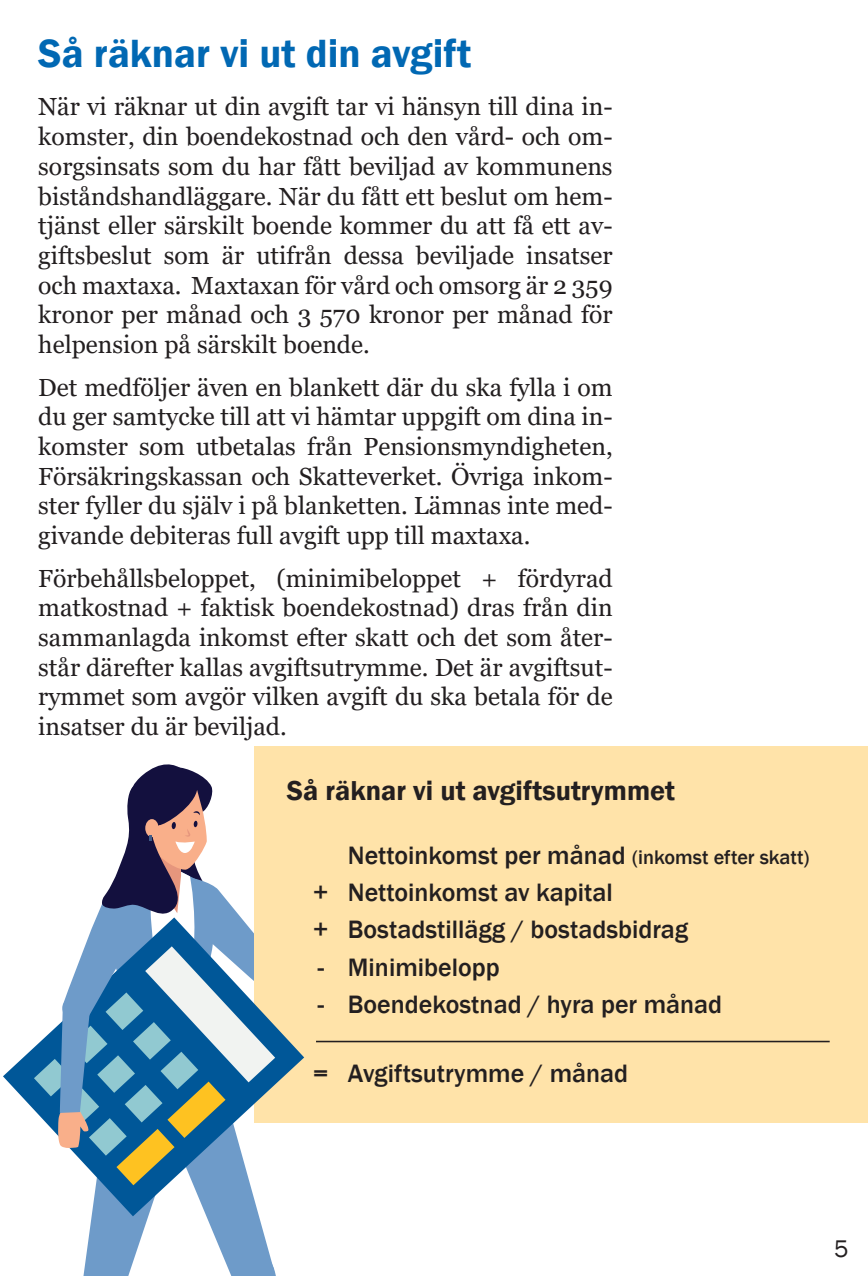
<style>
.page{position:relative;width:868px;height:1276px;background:#fff}
.page>*{position:absolute;margin:0;border:0;box-sizing:border-box;transform-origin:0 0}
.t1{font:600 40.5px "Franklin Gothic";color:#0168b3}
.t2{font:600 28.12px "Franklin Gothic";color:#231f20}
.t3{font:500 25.88px/37.4px "Franklin Gothic";color:#231f20}
.t4{font:24.75px/29.7px "Georgia";color:#231f20;text-align:justify}
.t5{font:24.75px "Franklin Gothic";color:#231f20}
.s1{font-size:20.25px}
</style>
<div class="page">
<div style="left:254px;top:746px;width:613px;height:376px;background:#ffe3a9"></div>
<svg style="left:3px;top:764px;width:390px;height:512px"></svg>
<hr style="left:316px;top:1040px;width:513px;height:2px;background:#231f20">
<h1 class="t1" style="left:38px;top:28px;width:434px">Så räknar vi ut din avgift</h1>
<p class="t4" style="left:38px;top:93px;width:576px">När vi räknar ut din avgift tar vi hänsyn till dina in&shy;komster, din boendekostnad och den vård- och om&shy;sorgsinsats som du har fått beviljad av kommunens biståndshandläggare. När du fått ett beslut om hem&shy;tjänst eller särskilt boende kommer du att få ett av&shy;giftsbeslut som är utifrån dessa beviljade insatser och maxtaxa. Maxtaxan för vård och omsorg är 2 359 kronor per månad och 3 570 kronor per månad för helpension på särskilt boende.</p>
<p class="t4" style="left:38px;top:373px;width:576px">Det medföljer även en blankett där du ska fylla i om du ger samtycke till att vi hämtar uppgift om dina in&shy;komster som utbetalas från Pensionsmyndigheten, Försäkringskassan och Skatteverket. Övriga inkom&shy;ster fyller du själv i på blanketten. Lämnas inte med&shy;givande debiteras full avgift upp till maxtaxa.</p>
<p class="t4" style="left:38px;top:564px;width:576px">Förbehållsbeloppet, (minimibeloppet + fördyrad matkostnad + faktisk boendekostnad) dras från din sammanlagda inkomst efter skatt och det som åter&shy;står därefter kallas avgiftsutrymme. Det är avgiftsut&shy;rymmet som avgör vilken avgift du ska betala för de insatser du är beviljad.</p>
<p class="t2" style="left:287px;top:773px;width:390px">Så räknar vi ut avgiftsutrymmet</p>
<p class="t3" style="left:313px;top:836px;width:497px;text-indent:35px">Nettoinkomst per månad <span class="s1">(inkomst efter skatt) </span>+ Nettoinkomst av kapital<br>+ Bostadstillägg / bostadsbidrag</p>
<p class="t3" style="left:318px;top:948px;width:183px">- Minimibelopp</p>
<p class="t3" style="left:318px;top:986px;width:406px">- Boendekostnad / hyra per månad</p>
<p class="t3" style="left:313px;top:1054px;width:316px">= Avgiftsutrymme / månad</p>
<p class="t5" style="left:834px;top:1233px;width:16px">5</p>
</div>
